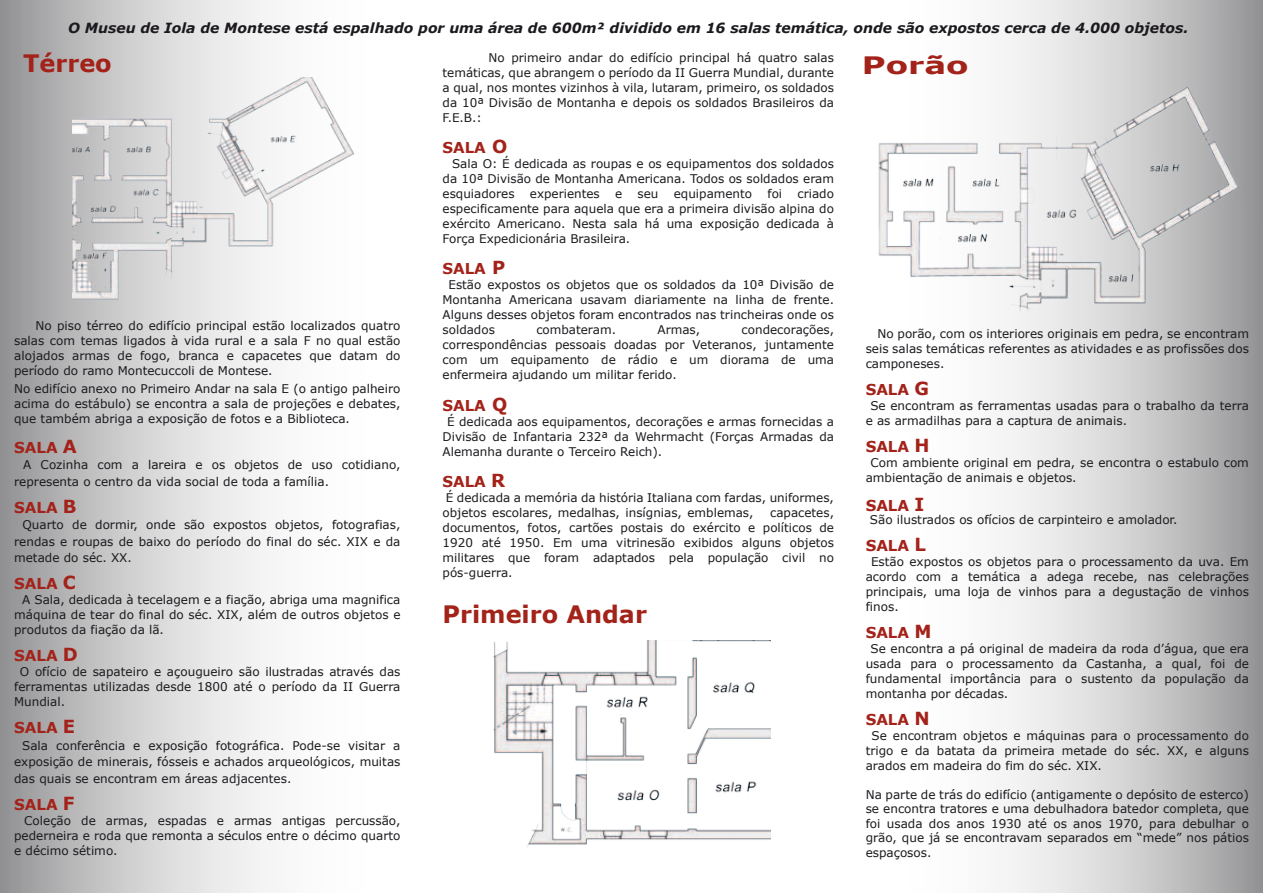
<style>
.page{position:relative;width:1263px;height:893px;background:#fff}
.page>*{position:absolute;margin:0;border:0;box-sizing:border-box;transform-origin:0 0}
.t1{font:700 24px "Verdana";color:#a32219}
.t2{font:700 24px "Verdana";color:#a32219;scale:1.36 1}
.t3{font:700 15px "Verdana";color:#a32219}
.t4{font:italic 700 13.95px "Verdana";color:#1b191d}
.t5{font:12px/15px "Verdana";color:#1b191d;text-align:justify}
.s1{font-size:18px}
</style>
<div class="page">
<svg style="left:0;top:0;width:313px;height:893px"></svg>
<svg style="left:1006px;top:0;width:257px;height:893px"></svg>
<img style="left:73px;top:78px;width:281px;height:225px">
<img style="left:878px;top:84px;width:362px;height:232px">
<img style="left:493px;top:641px;width:277px;height:206px">
<p class="t4" style="left:68px;top:19px;width:1122px">O Museu de Iola de Montese está espalhado por uma área de 600m² dividido em 16 salas temática, onde são expostos cerca de 4.000 objetos.</p>
<h1 class="t1" style="left:23px;top:47px;width:90px">Térreo</h1>
<h1 class="t2" style="left:862px;top:49px;width:80px">Porão</h1>
<p class="t5" style="left:443px;top:50px;width:393px;text-indent:46px">No primeiro andar do edifício principal há quatro salas temáticas, que abrangem o período da II Guerra Mundial, durante a qual, nos montes vizinhos à vila, lutaram, primeiro, os soldados da 10ª Divisão de Montanha e depois os soldados Brasileiros da F.E.B.:</p>
<p class="t3" style="left:443px;top:137px;width:66px">SALA <span class="s1">O</span></p>
<p class="t5" style="left:443px;top:156px;width:393px;text-indent:10px">Sala O: É dedicada as roupas e os equipamentos dos soldados da 10ª Divisão de Montanha Americana. Todos os soldados eram esquiadores</p>
<p class="t5" style="left:530px;top:186px;width:71px">experientes</p>
<p class="t5" style="left:615px;top:186px;width:9px">e</p>
<p class="t5" style="left:638px;top:186px;width:22px">seu</p>
<p class="t5" style="left:674px;top:186px;width:80px">equipamento</p>
<p class="t5" style="left:767px;top:186px;width:16px">foi</p>
<p class="t5" style="left:443px;top:186px;width:393px;text-indent:355px">criado especificamente para aquela que era a primeira divisão alpina do exército Americano. Nesta sala há uma exposição dedicada à Força Expedicionária Brasileira.</p>
<p class="t3" style="left:443px;top:258px;width:64px">SALA <span class="s1">P</span></p>
<p class="t5" style="left:443px;top:277px;width:393px;text-indent:6px">Estão expostos os objetos que os soldados da 10ª Divisão de Montanha Americana usavam diariamente na linha de frente.<br>Alguns desses objetos foram encontrados nas trincheiras onde os soldados</p>
<p class="t5" style="left:14px;top:318px;width:388px;text-indent:21px">No piso térreo do edifício principal estão localizados quatro salas com temas ligados à vida rural e a sala F no qual estão alojados armas de fogo, branca e capacetes que datam do período do ramo Montecuccoli de Montese.</p>
<p class="t5" style="left:14px;top:381px;width:388px">No edifício anexo no Primeiro Andar na sala E (o antigo palheiro acima do estábulo) se encontra a sala de projeções e debates, que também abriga a exposição de fotos e a Biblioteca.</p>
<p class="t3" style="left:14px;top:436px;width:64px">SALA <span class="s1">A</span></p>
<p class="t5" style="left:14px;top:456px;width:388px;line-height:16.5px;text-indent:9px">A Cozinha com a lareira e os objetos de uso cotidiano, representa o centro da vida social de toda a família.</p>
<p class="t3" style="left:14px;top:496px;width:64px">SALA <span class="s1">B</span></p>
<p class="t5" style="left:14px;top:516px;width:388px;line-height:16.5px;text-indent:8px">Quarto de dormir, onde são expostos objetos, fotografias, rendas e roupas de baixo do período do final do séc. XIX e da metade do séc. XX.</p>
<p class="t3" style="left:14px;top:573px;width:63px">SALA <span class="s1">C</span></p>
<p class="t5" style="left:14px;top:592px;width:388px;text-indent:8px">A Sala, dedicada à tecelagem e a fiação, abriga uma magnifica máquina de tear do final do séc. XIX, além de outros objetos e produtos da fiação da lã.</p>
<p class="t3" style="left:14px;top:645px;width:65px">SALA <span class="s1">D</span></p>
<p class="t5" style="left:14px;top:664px;width:388px;text-indent:6px">O ofício de sapateiro e açougueiro são ilustradas através das ferramentas utilizadas desde 1800 até o período da II Guerra Mundial.</p>
<p class="t3" style="left:14px;top:717px;width:62px">SALA <span class="s1">E</span></p>
<p class="t5" style="left:14px;top:737px;width:388px;line-height:16.5px;text-indent:8px">Sala conferência e exposição fotográfica. Pode-se visitar a exposição de minerais, fósseis e achados arqueológicos, muitas das quais se encontram em áreas adjacentes.</p>
<p class="t3" style="left:14px;top:793px;width:62px">SALA <span class="s1">F</span></p>
<p class="t5" style="left:14px;top:813px;width:388px;text-indent:10px">Coleção de armas, espadas e armas antigas percussão, pederneira e roda que remonta a séculos entre o décimo quarto e décimo sétimo.</p>
<p class="t5" style="left:443px;top:322px;width:393px;text-indent:299px">condecorações, correspondências pessoais doadas por Veteranos, juntamente com um equipamento de rádio e um diorama de uma enfermeira ajudando um militar ferido.</p>
<p class="t3" style="left:443px;top:395px;width:66px">SALA <span class="s1">Q</span></p>
<p class="t5" style="left:443px;top:414px;width:393px;text-indent:5px">É dedicada aos equipamentos, decorações e armas fornecidas a Divisão de Infantaria 232ª da Wehrmacht (Forças Armadas da Alemanha durante o Terceiro Reich).</p>
<p class="t3" style="left:443px;top:470px;width:64px">SALA <span class="s1">R</span></p>
<p class="t5" style="left:443px;top:490px;width:393px">É dedicada a memória da história Italiana com fardas, uniformes, objetos escolares, medalhas, insígnias, emblemas,</p>
<p class="t5" style="left:536px;top:322px;width:81px">combateram.</p>
<p class="t5" style="left:657px;top:322px;width:44px">Armas,</p>
<p class="t5" style="left:866px;top:326px;width:385px;text-indent:12px">No porão, com os interiores originais em pedra, se encontram seis salas temáticas referentes as atividades e as profissões dos camponeses.</p>
<p class="t3" style="left:866px;top:379px;width:65px">SALA <span class="s1">G</span></p>
<p class="t5" style="left:866px;top:398px;width:385px;text-indent:5px">Se encontram as ferramentas usadas para o trabalho da terra e as armadilhas para a captura de animais.</p>
<p class="t3" style="left:866px;top:436px;width:65px">SALA <span class="s1">H</span></p>
<p class="t5" style="left:866px;top:455px;width:385px;text-indent:5px">Com ambiente original em pedra, se encontra o estabulo com ambientação de animais e objetos.</p>
<p class="t3" style="left:866px;top:495px;width:60px">SALA <span class="s1">I</span></p>
<p class="t5" style="left:870px;top:512px;width:309px">São ilustrados os ofícios de carpinteiro e amolador.</p>
<p class="t3" style="left:866px;top:535px;width:62px">SALA <span class="s1">L</span></p>
<p class="t5" style="left:866px;top:554px;width:385px;text-indent:5px">Estão expostos os objetos para o processamento da uva. Em acordo com a temática a adega recebe, nas celebrações principais, uma loja de vinhos para a degustação de vinhos finos.</p>
<p class="t3" style="left:866px;top:622px;width:67px">SALA <span class="s1">M</span></p>
<p class="t5" style="left:866px;top:641px;width:385px;text-indent:5px">Se encontra a pá original de madeira da roda d’água, que era usada para o processamento da Castanha, a qual, foi de fundamental importância para o sustento da população da montanha por décadas.</p>
<p class="t3" style="left:866px;top:709px;width:65px">SALA <span class="s1">N</span></p>
<p class="t5" style="left:866px;top:728px;width:385px;text-indent:6px">Se encontram objetos e máquinas para o processamento do trigo e da batata da primeira metade do séc. XX, e alguns arados em madeira do fim do séc. XIX.</p>
<p class="t5" style="left:866px;top:787px;width:385px;line-height:14.4px">Na parte de trás do edifício (antigamente o depósito de esterco) se encontra tratores e uma debulhadora batedor completa, que foi usada dos anos 1930 até os anos 1970, para debulhar o grão, que já se encontravam separados em “mede” nos pátios espaçosos.</p>
<p class="t5" style="left:443px;top:505px;width:393px;text-indent:328px">capacetes, documentos, fotos, cartões postais do exército e políticos de 1920 até 1950. Em uma vitrinesão exibidos alguns objetos militares que foram adaptados pela população civil no pós-guerra.</p>
<h1 class="t1" style="left:443px;top:597px;width:206px">Primeiro Andar</h1>
</div>
